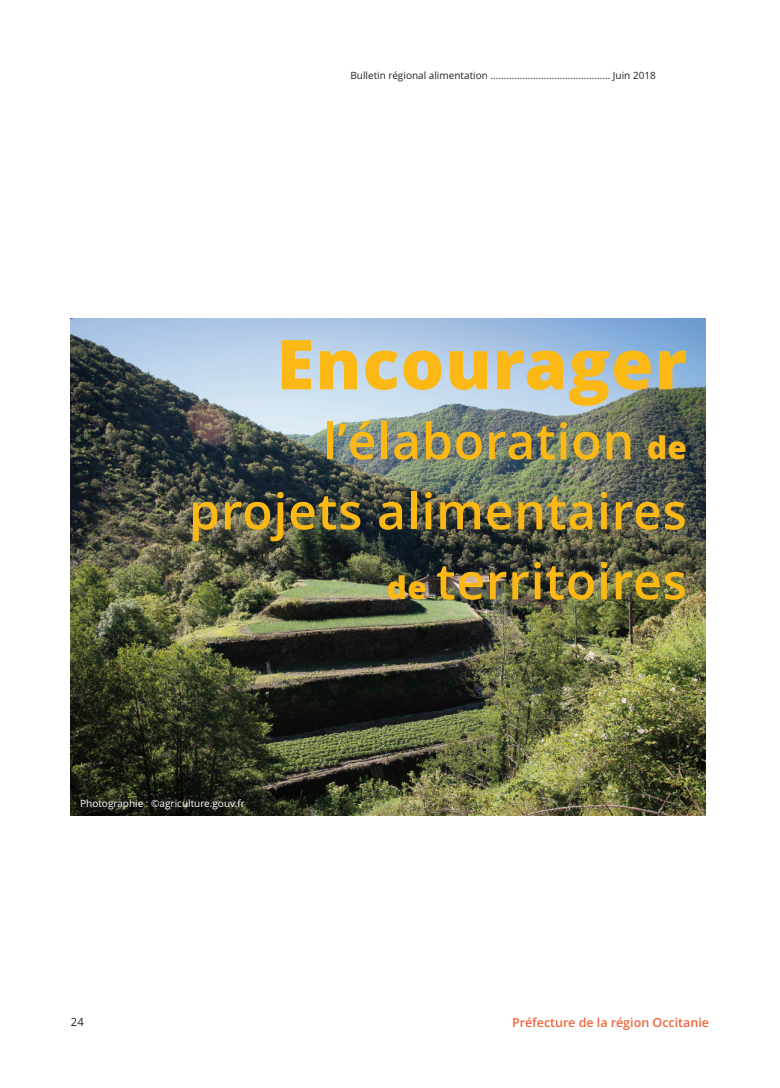
<style>
.page{position:relative;width:780px;height:1088px;background:#fff}
.page>*{position:absolute;margin:0;border:0;box-sizing:border-box;transform-origin:0 0}
.t1{font:800 68.75px "Open Sans";letter-spacing:.015em;color:#fcb814}
.t2{font:600 50px/70px "Open Sans";letter-spacing:.015em;color:#fcb814;text-align:right}
.t3{font:600 12.5px "Open Sans";color:#f26640}
.t4{font:11.25px "Open Sans";color:#231f20}
.t5{font:10px "Open Sans";color:#231f20}
.t6{font:10px "Open Sans";color:#fff}
.s1{font-weight:800;font-size:31.25px}
</style>
<div class="page">
<img style="left:71px;top:318px;width:634px;height:497px">
<p class="t5" style="left:350px;top:69px;width:307px">Bulletin régional alimentation ............................................. Juin 2018</p>
<h1 class="t1" style="left:276px;top:325px;width:412px">Encourager</h1>
<h2 class="t2" style="left:189px;top:407px;width:499px">l’élaboration <span class="s1">de </span>projets alimentaires <span class="s1">de</span> territoires</h2>
<p class="t6" style="left:80px;top:798px;width:166px">Photographie : ©agriculture.gouv.fr</p>
<p class="t4" style="left:71px;top:1015px;width:14px">24</p>
<p class="t3" style="left:512px;top:1015px;width:198px">Préfecture de la région Occitanie</p>
</div>
